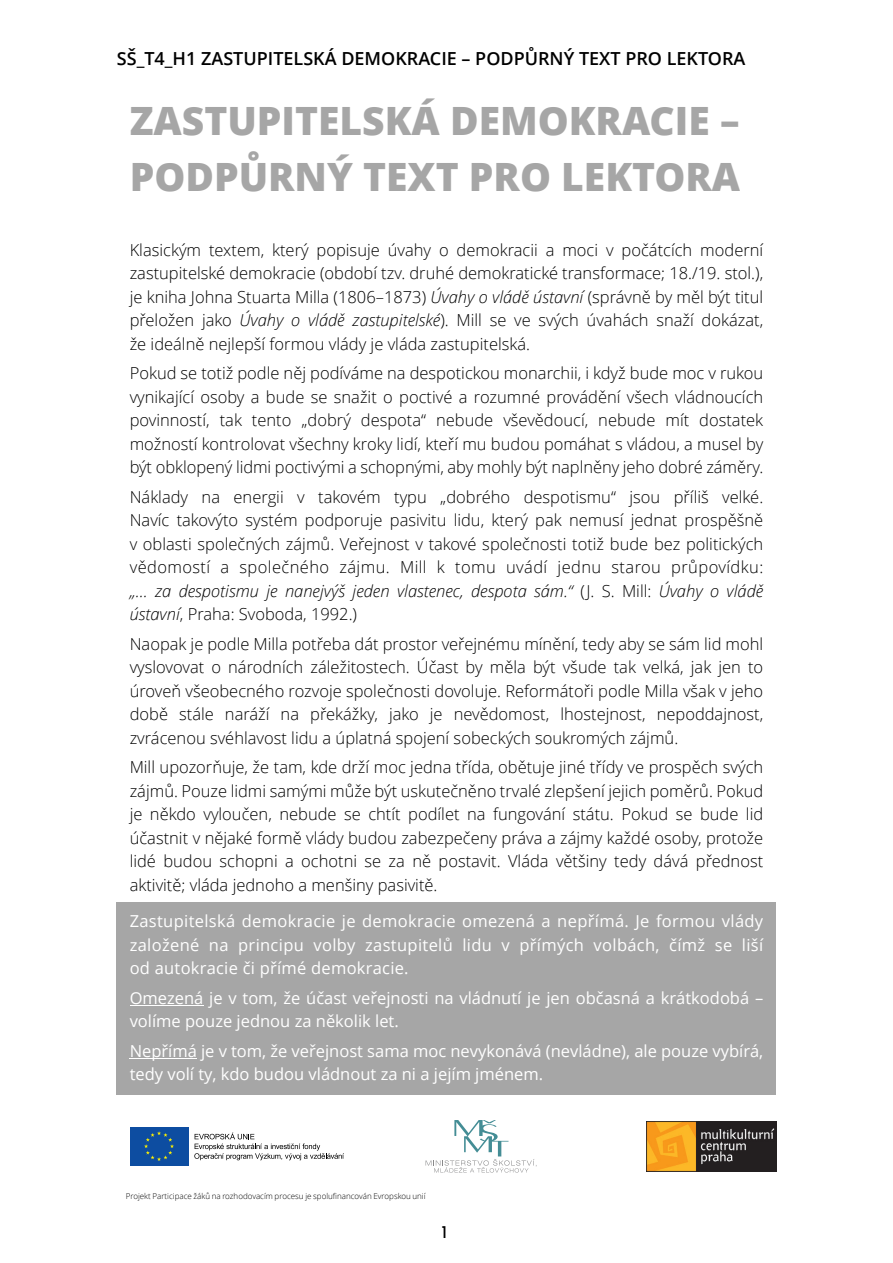
<style>
.page{position:relative;width:893px;height:1263px;background:#fff}
.page>*{position:absolute;margin:0;border:0;box-sizing:border-box;transform-origin:0 0}
.t1{font:800 39px/55.5px "Open Sans";color:#a6a6a6}
.t2{font:600 18px "Open Sans";color:#000}
.t3{font:18px "Josefin Sans";color:#000}
.t4{font:300 16.5px/23.5px "Open Sans";color:#000;text-align:justify}
.t5{font:16.5px/23.5px "Open Sans";color:#fff}
.t6{font:300 7.95px "Open Sans";color:#000}
.s1{font-style:italic}
</style>
<div class="page">
<svg style="left:426px;top:1120px;width:111px;height:52px"></svg>
<svg style="left:194px;top:1132px;width:150px;height:28px"></svg>
<div style="left:128px;top:1125px;width:62px;height:42px;background:linear-gradient(to bottom,#0d4da1,#0d4da1)"></div>
<div style="left:130px;top:1127px;width:58px;height:39px;background:#0d4da1"></div>
<svg style="left:144px;top:1131px;width:30px;height:30px"></svg>
<img style="left:647px;top:1121px;width:129px;height:50px">
<div style="left:117px;top:902px;width:659px;height:193px;background:#a6a6a6"></div>
<hr style="left:130px;top:1005px;width:73px;height:1px;background:#fff">
<hr style="left:130px;top:1058px;width:67px;height:1px;background:#fff">
<p class="t2" style="left:117px;top:51px;width:630px">SŠ_T4_H1 ZASTUPITELSKÁ DEMOKRACIE – PODPŮRNÝ TEXT PRO LEKTORA</p>
<h1 class="t1" style="left:130px;top:97px;width:612px">ZASTUPITELSKÁ DEMOKRACIE –<br>PODPŮRNÝ TEXT PRO LEKTORA</h1>
<p class="t4" style="left:130px;top:240px;width:635px">Klasickým textem, který popisuje úvahy o demokracii a moci v počátcích moderní zastupitelské demokracie (období tzv. druhé demokratické transformace; 18./19. stol.), je kniha Johna Stuarta Milla (1806–1873) <span class="s1">Úvahy o vládě ústavní</span> (správně by měl být titul přeložen jako <span class="s1">Úvahy o vládě zastupitelské</span>). Mill se ve svých úvahách snaží dokázat, že ideálně nejlepší formou vlády je vláda zastupitelská.</p>
<p class="t4" style="left:130px;top:363px;width:635px">Pokud se totiž podle něj podíváme na despotickou monarchii, i když bude moc v rukou vynikající osoby a bude se snažit o poctivé a rozumné provádění všech vládnoucích povinností, tak tento „dobrý despota“ nebude vševědoucí, nebude mít dostatek možností kontrolovat všechny kroky lidí, kteří mu budou pomáhat s vládou, a musel by být obklopený lidmi poctivými a schopnými, aby mohly být naplněny jeho dobré záměry.</p>
<p class="t4" style="left:130px;top:487px;width:635px">Náklady na energii v takovém typu „dobrého despotismu“ jsou příliš velké.<br>Navíc takovýto systém podporuje pasivitu lidu, který pak nemusí jednat prospěšně v oblasti společných zájmů. Veřejnost v takové společnosti totiž bude bez politických vědomostí a společného zájmu. Mill k tomu uvádí jednu starou průpovídku: <span class="s1">„... za despotismu je nanejvýš jeden vlastenec, despota sám.“</span> (J. S. Mill: <span class="s1">Úvahy o vládě ústavní</span>, Praha: Svoboda, 1992.)</p>
<p class="t4" style="left:130px;top:634px;width:635px">Naopak je podle Milla potřeba dát prostor veřejnému mínění, tedy aby se sám lid mohl vyslovovat o národních záležitostech. Účast by měla být všude tak velká, jak jen to úroveň všeobecného rozvoje společnosti dovoluje. Reformátoři podle Milla však v jeho době stále naráží na překážky, jako je nevědomost, lhostejnost, nepoddajnost, zvrácenou svéhlavost lidu a úplatná spojení sobeckých soukromých zájmů.</p>
<p class="t4" style="left:130px;top:757px;width:635px">Mill upozorňuje, že tam, kde drží moc jedna třída, obětuje jiné třídy ve prospěch svých zájmů. Pouze lidmi samými může být uskutečněno trvalé zlepšení jejich poměrů. Pokud je někdo vyloučen, nebude se chtít podílet na fungování státu. Pokud se bude lid účastnit v nějaké formě vlády budou zabezpečeny práva a zájmy každé osoby, protože lidé budou schopni a ochotni se za ně postavit. Vláda většiny tedy dává přednost aktivitě; vláda jednoho a menšiny pasivitě.</p>
<p class="t5" style="left:130px;top:911px;width:635px;text-align:justify">Zastupitelská demokracie je demokracie omezená a nepřímá. Je formou vlády založené na principu volby zastupitelů lidu v přímých volbách, čímž se liší od autokracie či přímé demokracie.</p>
<p class="t5" style="left:130px;top:988px;width:635px">Omezená je v tom, že účast veřejnosti na vládnutí je jen občasná a krátkodobá – volíme pouze jednou za několik let.</p>
<p class="t5" style="left:130px;top:1041px;width:635px">Nepřímá je v tom, že veřejnost sama moc nevykonává (nevládne), ale pouze vybírá, tedy volí ty, kdo budou vládnout za ni a jejím jménem.</p>
<p class="t6" style="left:126px;top:1193px;width:301px">Projekt Participace žáků na rozhodovacím procesu je spolufinancován Evropskou unií</p>
<p class="t3" style="left:442px;top:1225px;width:7px">1</p>
</div>
